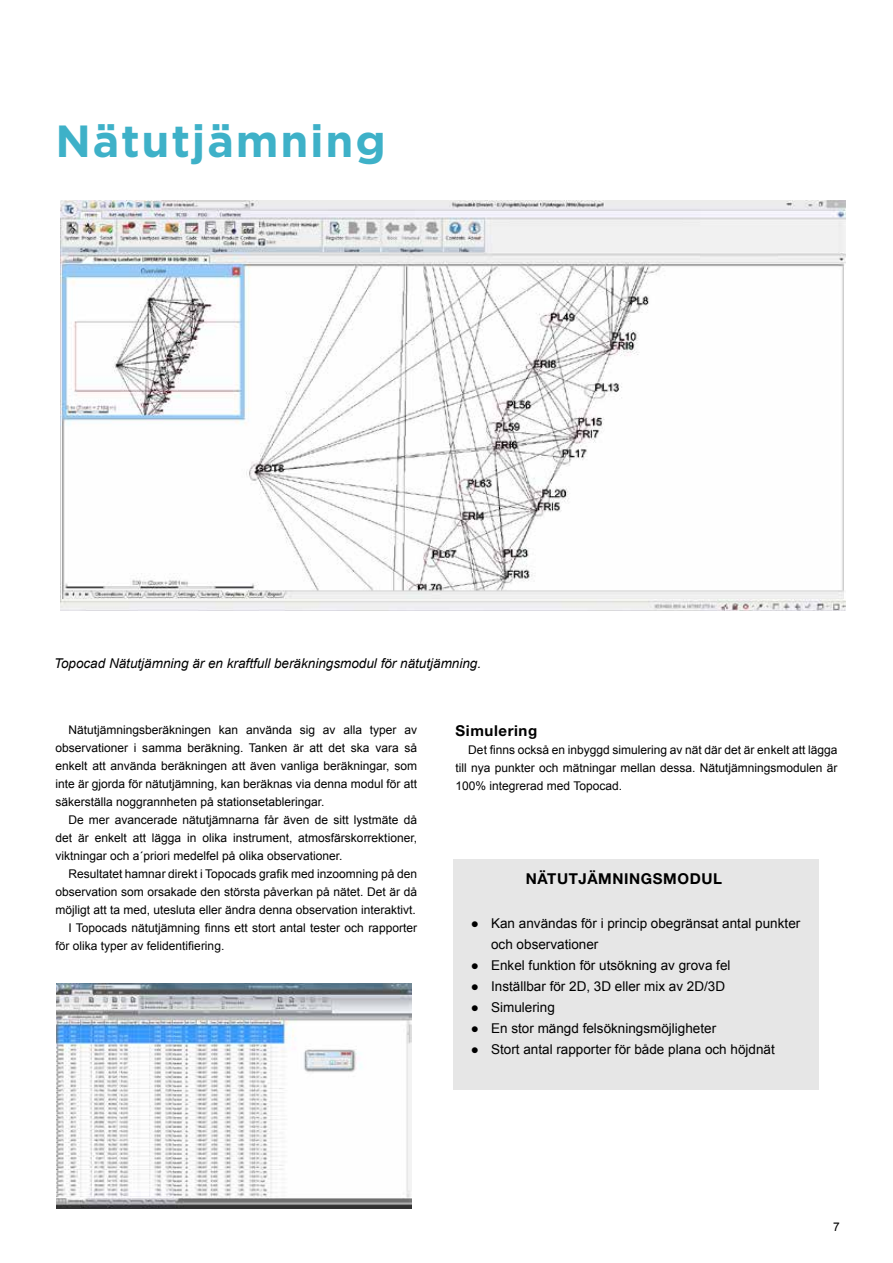
<style>
.page{position:relative;width:893px;height:1263px;background:#fff}
.page>*{position:absolute;margin:0;border:0;box-sizing:border-box;transform-origin:0 0}
.t1{font:700 45px "Gotham";letter-spacing:.04em;color:#3eb1c8}
.t2{font:700 15px "Helvetica Neue LT Std";letter-spacing:.04em;color:#000}
.t3{font:13.5px/21px "Arial";color:#000}
.t4{font:italic 13.5px "Arial";color:#000}
.t5{font:12px/18px "Arial";color:#000;text-align:justify}
</style>
<div class="page">
<div style="left:453px;top:859px;width:366px;height:231px;background:#e6e6e6"></div>
<img style="left:57px;top:984px;width:355px;height:225px">
<img style="left:60px;top:201px;width:785px;height:409px">
<h1 class="t1" style="left:56px;top:111px;width:332px">Nätutjämning</h1>
<p class="t4" style="left:54px;top:655px;width:429px">Topocad Nätutjämning är en kraftfull beräkningsmodul för nätutjämning.</p>
<p class="t5" style="left:56px;top:720px;width:363px;text-indent:13px">Nätutjämningsberäkningen kan använda sig av alla typer av observationer i samma beräkning. Tanken är att det ska vara så enkelt att använda beräkningen att även vanliga beräkningar, som inte är gjorda för nätutjämning, kan beräknas via denna modul för att säkerställa noggrannheten på stationsetableringar.</p>
<p class="t5" style="left:56px;top:810px;width:363px;text-indent:13px">De mer avancerade nätutjämnarna får även de sitt lystmäte då det är enkelt att lägga in olika instrument, atmosfärskorrektioner, viktningar och a´priori medelfel på olika observationer.</p>
<p class="t5" style="left:68px;top:864px;width:350px">Resultatet hamnar direkt i Topocads grafik med inzoomning på den</p>
<p class="t5" style="left:56px;top:882px;width:363px">observation som orsakade den största påverkan på nätet. Det är då</p>
<p class="t5" style="left:56px;top:900px;width:362px">möjligt att ta med, utesluta eller ändra denna observation interaktivt.</p>
<p class="t5" style="left:68px;top:918px;width:350px">I Topocads nätutjämning finns ett stort antal tester och rapporter</p>
<p class="t5" style="left:56px;top:936px;width:170px">för olika typer av felidentifiering.</p>
<p class="t2" style="left:456px;top:721px;width:83px">Simulering</p>
<p class="t5" style="left:456px;top:740px;width:383px;text-indent:13px">Det finns också en inbyggd simulering av nät där det är enkelt att lägga till nya punkter och mätningar mellan dessa. Nätutjämningsmodulen är 100% integrerad med Topocad.</p>
<p class="t2" style="left:526px;top:869px;width:198px">NÄTUTJÄMNINGSMODUL</p>
<p class="t3" style="left:491px;top:913px;width:311px;text-indent:-20px">● Kan användas för i princip obegränsat antal punkter och observationer</p>
<p class="t3" style="left:471px;top:955px;width:261px">● Enkel funktion för utsökning av grova fel</p>
<p class="t3" style="left:471px;top:976px;width:256px">● Inställbar för 2D, 3D eller mix av 2D/3D</p>
<p class="t3" style="left:471px;top:997px;width:86px">● Simulering</p>
<p class="t3" style="left:471px;top:1018px;width:247px">● En stor mängd felsökningsmöjligheter</p>
<p class="t3" style="left:471px;top:1039px;width:305px">● Stort antal rapporter för både plana och höjdnät</p>
<p class="t5" style="left:833px;top:1218px;width:8px">7</p>
</div>
